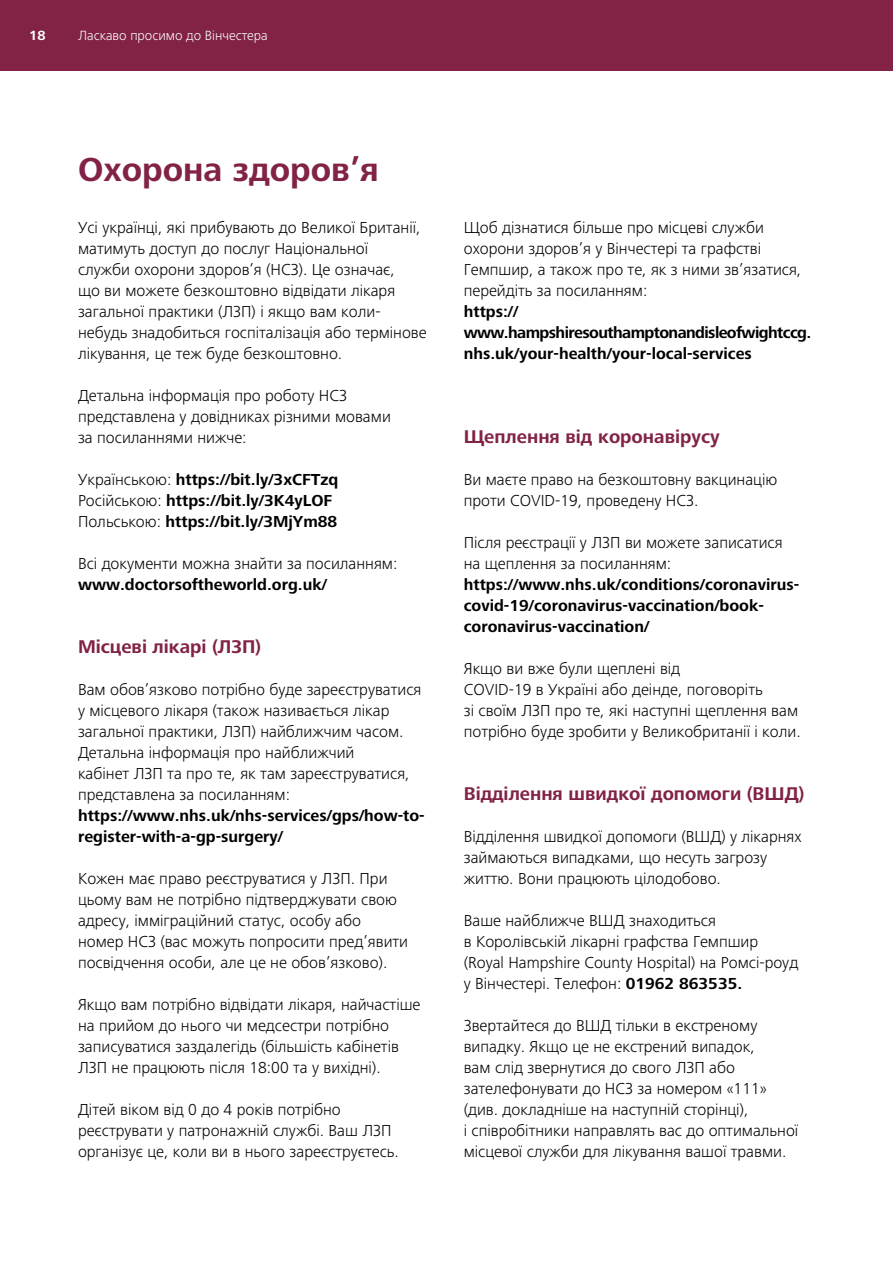
<style>
.page{position:relative;width:893px;height:1263px;background:#fff}
.page>*{position:absolute;margin:0;border:0;box-sizing:border-box;transform-origin:0 0}
.t1{font:700 34.5px "Frutiger Next LTW1 G";color:#812246}
.t2{font:700 19.05px "Frutiger Next LTW1 G";color:#812246}
.t3{font:300 16.5px/21px "Frutiger Next LTW1 G";color:#000}
.t4{font:700 16.5px/21px "Frutiger Next LTW1 G";color:#000}
.t5{font:700 16.5px/21px "Frutiger Next LTW1 G";letter-spacing:-.035em;color:#000}
.t6{font:300 13.8px "Frutiger Next LTW1 G";color:#fff}
.t7{font:700 13.8px "Frutiger Next LTW1 G";color:#fff}
.s1{font-weight:300}
.s2{font-weight:700}
</style>
<div class="page">
<div style="left:0;top:0;width:893px;height:70px;background:#812246"></div>
<p class="t7" style="left:29px;top:28px;width:18px">18</p>
<p class="t6" style="left:78px;top:28px;width:191px">Ласкаво просимо до Вінчестера</p>
<p class="t1" style="left:78px;top:150px;width:302px">Охорона здоров’я</p>
<p class="t3" style="left:78px;top:217px;width:350px">Усі українці, які прибувають до Великої Британії, матимуть доступ до послуг Національної<br>служби охорони здоров’я (НСЗ). Це означає,<br>що ви можете безкоштовно відвідати лікаря загальної практики (ЛЗП) і якщо вам коли&shy;небудь знадобиться госпіталізація або термінове лікування, це теж буде безкоштовно.</p>
<p class="t3" style="left:78px;top:385px;width:314px">Детальна інформація про роботу НСЗ представлена у довідниках різними мовами за посиланнями нижче:</p>
<p class="t4" style="left:78px;top:469px;width:262px"><span class="s1">Українською:</span> https://bit.ly/3xCFTzq</p>
<p class="t4" style="left:78px;top:490px;width:256px"><span class="s1">Російською:</span> https://bit.ly/3K4yLOF</p>
<p class="t4" style="left:78px;top:511px;width:261px"><span class="s1">Польською:</span> https://bit.ly/3MjYm88</p>
<p class="t3" style="left:78px;top:553px;width:321px">Всі документи можна знайти за посиланням:</p>
<p class="t4" style="left:78px;top:574px;width:250px">www.doctorsoftheworld.org.uk/</p>
<p class="t2" style="left:78px;top:635px;width:185px">Місцеві лікарі (ЛЗП)</p>
<p class="t3" style="left:78px;top:679px;width:345px">Вам обов’язково потрібно буде зареєструватися у місцевого лікаря (також називається лікар загальної практики, ЛЗП) найближчим часом.<br>Детальна інформація про найближчий<br>кабінет ЛЗП та про те, як там зареєструватися, представлена за посиланням:</p>
<p class="t4" style="left:78px;top:805px;width:348px">https://www.nhs.uk/nhs-services/gps/how-to&shy;register-with-a-gp-surgery/</p>
<p class="t3" style="left:78px;top:868px;width:332px">Кожен має право реєструватися у ЛЗП. При цьому вам не потрібно підтверджувати свою адресу, імміграційний статус, особу або номер НСЗ (вас можуть попросити пред’явити посвідчення особи, але це не обов’язково).</p>
<p class="t3" style="left:78px;top:994px;width:344px">Якщо вам потрібно відвідати лікаря, найчастіше на прийом до нього чи медсестри потрібно записуватися заздалегідь (більшість кабінетів ЛЗП не працюють після 18:00 та у вихідні).</p>
<p class="t3" style="left:78px;top:1099px;width:315px">Дітей віком від 0 до 4 років потрібно реєструвати у патронажній службі. Ваш ЛЗП</p>
<p class="t3" style="left:78px;top:1141px;width:322px">організує це, коли ви в нього зареєструєтесь.</p>
<p class="t3" style="left:464px;top:217px;width:339px">Щоб дізнатися більше про місцеві служби охорони здоров’я у Вінчестері та графстві Гемпшир, а також про те, як з ними зв’язатися, перейдіть за посиланням:</p>
<p class="t5" style="left:464px;top:301px;width:349px">https:// www.hampshiresouthamptonandisleofwightccg. nhs.uk/your-health/your-local-services</p>
<p class="t2" style="left:464px;top:425px;width:257px">Щеплення від коронавірусу</p>
<p class="t3" style="left:464px;top:469px;width:315px">Ви маєте право на безкоштовну вакцинацію проти COVID-19, проведену НСЗ.</p>
<p class="t3" style="left:464px;top:532px;width:320px">Після реєстрації у ЛЗП ви можете записатися на щеплення за посиланням:</p>
<p class="t4" style="left:464px;top:574px;width:337px">https://www.nhs.uk/conditions/coronavirus&shy;covid-19/coronavirus-vaccination/book&shy;coronavirus-vaccination/</p>
<p class="t3" style="left:464px;top:658px;width:338px">Якщо ви вже були щеплені від<br>COVID-19 в Україні або деінде, поговоріть<br>зі своїм ЛЗП про те, які наступні щеплення вам потрібно буде зробити у Великобританії і коли.</p>
<p class="t2" style="left:464px;top:782px;width:342px">Відділення швидкої допомоги (ВШД)</p>
<p class="t3" style="left:464px;top:826px;width:339px">Відділення швидкої допомоги (ВШД) у лікарнях займаються випадками, що несуть загрозу життю. Вони працюють цілодобово.</p>
<p class="t3" style="left:464px;top:910px;width:336px">Ваше найближче ВШД знаходиться<br>в Королівській лікарні графства Гемпшир (Royal Hampshire County Hospital) на Ромсі-роуд у Вінчестері. Телефон: <span class="s2">01962 863535.</span></p>
<p class="t3" style="left:464px;top:1015px;width:336px">Звертайтеся до ВШД тільки в екстреному випадку. Якщо це не екстрений випадок,<br>вам слід звернутися до свого ЛЗП або зателефонувати до НСЗ за номером «111» (див. докладніше на наступній сторінці),<br>і співробітники направлять вас до оптимальної місцевої служби для лікування вашої травми.</p>
</div>
